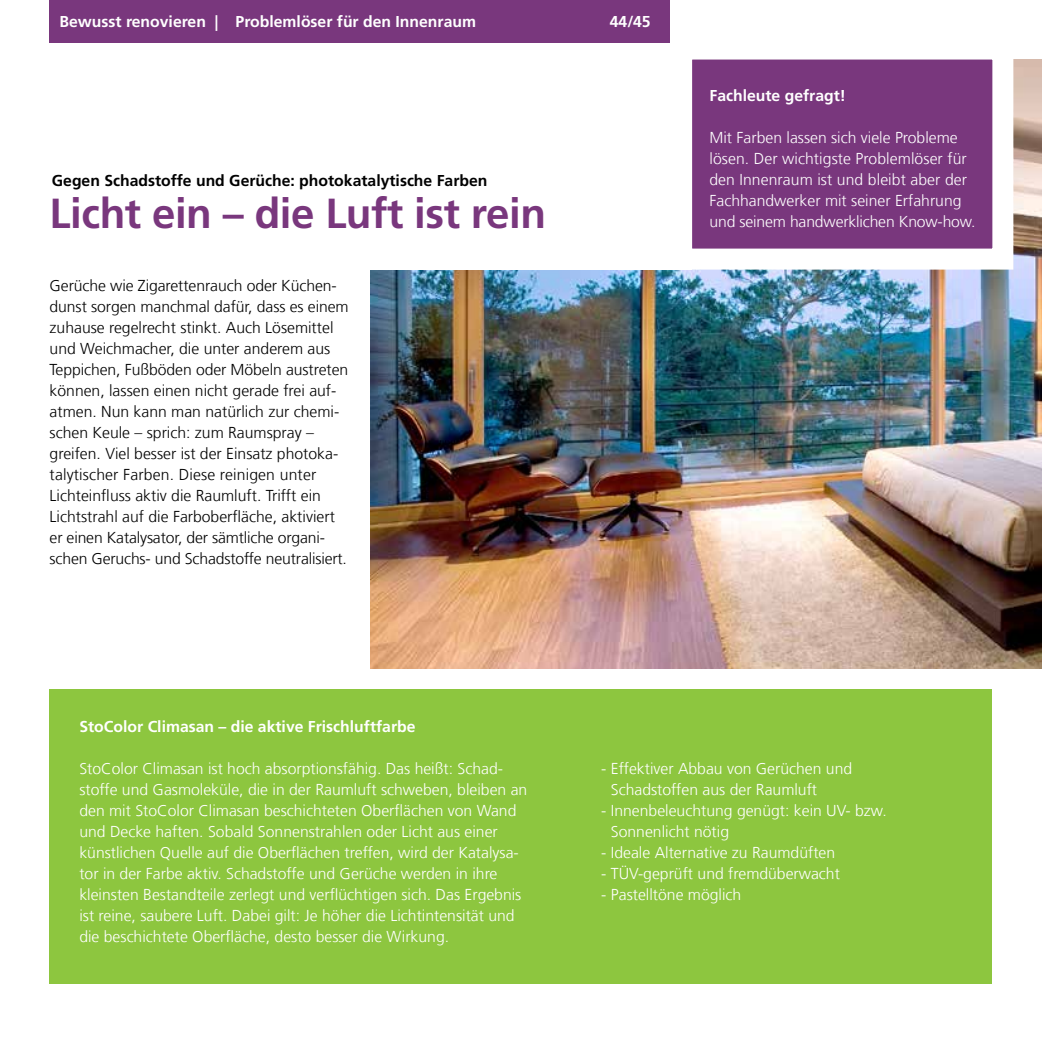
<style>
.page{position:relative;width:1042px;height:1042px;background:#fff}
.page>*{position:absolute;margin:0;border:0;box-sizing:border-box;transform-origin:0 0}
.t1{font:700 42px "Sto Frutiger";letter-spacing:-.01em;color:#79377d}
.t2{font:300 15.75px/21px "Sto Frutiger";color:#fff}
.t3{font:300 15.75px/21px "Sto Frutiger";color:#000}
.t4{font:700 15.75px "Sto Frutiger";color:#fff}
.t5{font:700 15.75px "Sto Frutiger";color:#000}
</style>
<div class="page">
<div style="left:50px;top:0;width:620px;height:42px;background:#79377d"></div>
<img style="left:371px;top:60px;width:671px;height:609px">
<div style="left:350px;top:50px;width:342px;height:220px;background:#fff"></div>
<svg style="left:660px;top:42px;width:364px;height:238px"></svg>
<div style="left:50px;top:690px;width:942px;height:294px;background:#8dc63f"></div>
<p class="t4" style="left:60px;top:12px;width:418px">Bewusst renovieren | Problemlöser für den Innenraum</p>
<p class="t4" style="left:610px;top:12px;width:42px">44/45</p>
<p class="t5" style="left:52px;top:171px;width:437px">Gegen Schadstoffe und Gerüche: photokatalytische Farben</p>
<h1 class="t1" style="left:50px;top:188px;width:498px">Licht ein – die Luft ist rein</h1>
<p class="t3" style="left:50px;top:275px;width:301px">Gerüche wie Zigarettenrauch oder Küchen&shy;dunst sorgen manchmal dafür, dass es einem zuhause regelrecht stinkt. Auch Lösemittel und Weichmacher, die unter anderem aus Teppichen, Fußböden oder Möbeln austreten können, lassen einen nicht gerade frei auf&shy;atmen. Nun kann man natürlich zur chemi&shy;schen Keule – sprich: zum Raumspray – greifen. Viel besser ist der Einsatz photoka&shy;talytischer Farben. Diese reinigen unter Lichteinfluss aktiv die Raumluft. Trifft ein Lichtstrahl auf die Farboberfläche, aktiviert er einen Katalysator, der sämtliche organi&shy;schen Geruchs- und Schadstoffe neutralisiert.</p>
<p class="t4" style="left:709px;top:87px;width:138px">Fachleute gefragt!</p>
<p class="t2" style="left:709px;top:128px;width:267px">Mit Farben lassen sich viele Probleme lösen. Der wichtigste Problemlöser für den Innenraum ist und bleibt aber der Fachhandwerker mit seiner Erfahrung und seinem handwerklichen Know-how.</p>
<p class="t4" style="left:79px;top:717px;width:338px">StoColor Climasan – die aktive Frischluftfarbe</p>
<p class="t2" style="left:79px;top:758px;width:449px">StoColor Climasan ist hoch absorptionsfähig. Das heißt: Schad&shy;stoffe und Gasmoleküle, die in der Raumluft schweben, bleiben an den mit StoColor Climasan beschichteten Oberflächen von Wand und Decke haften. Sobald Sonnenstrahlen oder Licht aus einer künstlichen Quelle auf die Oberflächen treffen, wird der Katalysa&shy;tor in der Farbe aktiv. Schadstoffe und Gerüche werden in ihre kleinsten Bestandteile zerlegt und verflüchtigen sich. Das Ergebnis ist reine, saubere Luft. Dabei gilt: Je höher die Lichtintensität und die beschichtete Oberfläche, desto besser die Wirkung.</p>
<p class="t2" style="left:611px;top:758px;width:243px;text-indent:-10px">- Effektiver Abbau von Gerüchen und<br>Schadstoffen aus der Raumluft</p>
<p class="t2" style="left:611px;top:800px;width:277px;text-indent:-10px">- Innenbeleuchtung genügt: kein UV- bzw.<br>Sonnenlicht nötig</p>
<p class="t2" style="left:601px;top:842px;width:235px">- Ideale Alternative zu Raumdüften</p>
<p class="t2" style="left:601px;top:863px;width:240px">- TÜV-geprüft und fremdüberwacht</p>
<p class="t2" style="left:601px;top:884px;width:142px">- Pastelltöne möglich</p>
</div>
